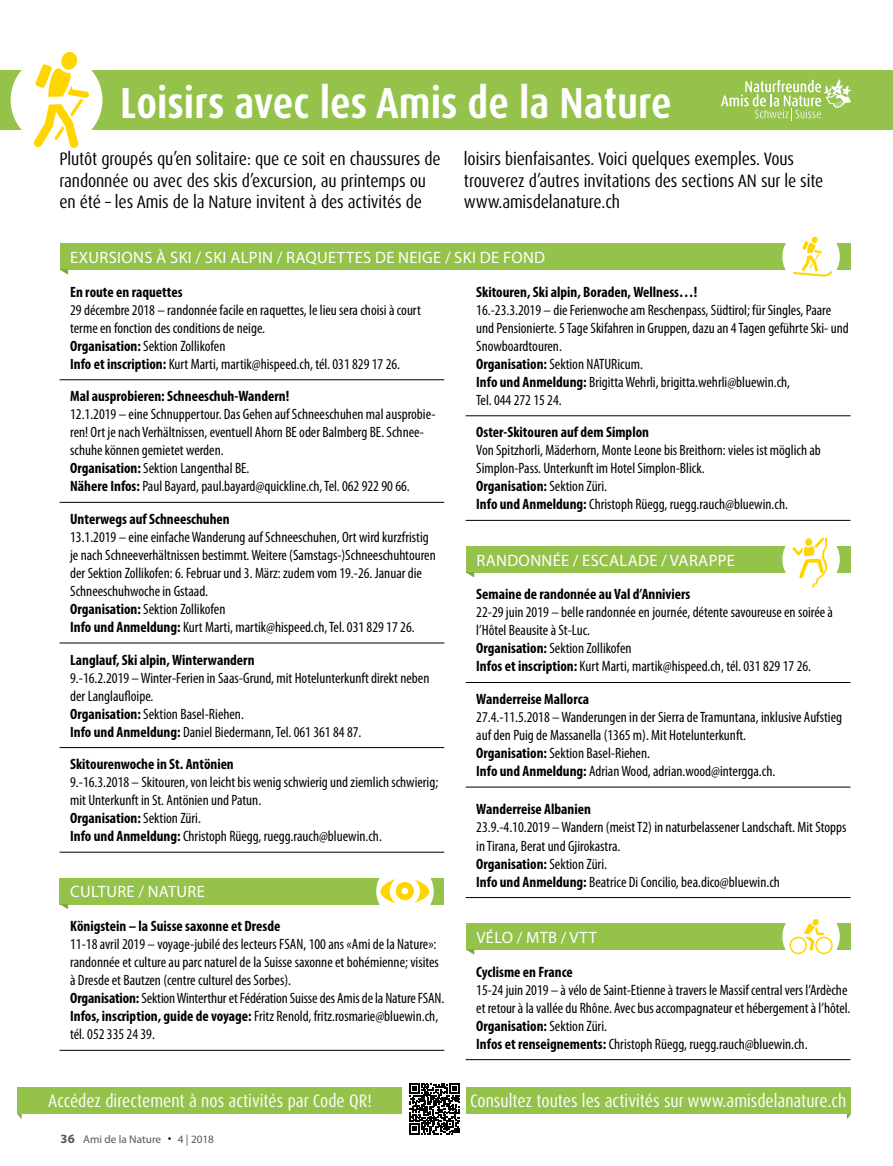
<style>
.page{position:relative;width:893px;height:1166px;background:#fff}
.page>*{position:absolute;margin:0;border:0;box-sizing:border-box;transform-origin:0 0}
.t1{font:700 condensed 43.5px "Dax OT";color:#fff}
.t2{font:condensed 18px/21.6px "Dax OT";letter-spacing:-.005em;color:#000}
.t3{font:condensed 18px "Dax OT";color:#fff}
.t4{font:16.5px "Myriad Pro";letter-spacing:.02em;color:#fff}
.t5{font:condensed 15px/18px "Myriad Pro";color:#000}
.t6{font:700 condensed 15px "Myriad Pro";color:#000}
.t7{font:11.25px "Myriad Pro";color:#575756}
.s1{font-weight:700}
.s2{font-weight:700;font-size:12.75px}
</style>
<div class="page">
<svg style="left:847px;top:1113px;width:4px;height:5px"></svg>
<div style="left:466px;top:1086px;width:385px;height:27px;background:#94c24a"></div>
<svg style="left:17px;top:1113px;width:5px;height:5px"></svg>
<div style="left:17px;top:1086px;width:385px;height:27px;background:#94c24a"></div>
<div style="left:0;top:70px;width:893px;height:60px;background:#94c24a"></div>
<div style="left:11px;top:54px;width:91px;height:92px;background:#fff;border-radius:50%"></div>
<svg style="left:33px;top:52px;width:56px;height:96px"></svg>
<svg style="left:409px;top:1083px;width:51px;height:51px"></svg>
<svg style="left:721px;top:79px;width:130px;height:42px"></svg>
<hr style="left:466px;top:682px;width:384px;height:1px;background:#000">
<hr style="left:466px;top:786px;width:384px;height:1px;background:#000">
<hr style="left:60px;top:1049px;width:384px;height:1px;background:#000">
<hr style="left:60px;top:851px;width:384px;height:1px;background:#000">
<hr style="left:60px;top:379px;width:384px;height:1px;background:#000">
<hr style="left:60px;top:502px;width:384px;height:1px;background:#000">
<hr style="left:60px;top:642px;width:384px;height:1px;background:#000">
<hr style="left:60px;top:747px;width:384px;height:1px;background:#000">
<hr style="left:466px;top:415px;width:384px;height:1px;background:#000">
<div style="left:60px;top:243px;width:790px;height:27px;background:#94c24a"></div>
<svg style="left:60px;top:269px;width:8px;height:6px"></svg>
<div style="left:782px;top:228px;width:58px;height:57px;background:#fff;border-radius:50%"></div>
<svg style="left:793px;top:236px;width:39px;height:41px"></svg>
<div style="left:466px;top:546px;width:384px;height:26px;background:#94c24a"></div>
<svg style="left:466px;top:572px;width:8px;height:5px"></svg>
<div style="left:782px;top:530px;width:58px;height:58px;background:#fff;border-radius:50%"></div>
<svg style="left:792px;top:537px;width:36px;height:51px"></svg>
<div style="left:60px;top:877px;width:384px;height:27px;background:#94c24a"></div>
<svg style="left:60px;top:904px;width:8px;height:5px"></svg>
<div style="left:376px;top:862px;width:58px;height:57px;background:#fff;border-radius:50%"></div>
<svg style="left:380px;top:879px;width:16px;height:24px"></svg>
<svg style="left:414px;top:879px;width:15px;height:23px"></svg>
<svg style="left:396px;top:881px;width:18px;height:18px"></svg>
<div style="left:402px;top:887px;width:6px;height:7px;background:#fff;border-radius:50%"></div>
<hr style="left:466px;top:520px;width:384px;height:1px;background:#000">
<hr style="left:466px;top:1058px;width:384px;height:1px;background:#000">
<div style="left:466px;top:923px;width:384px;height:26px;background:#94c24a"></div>
<svg style="left:466px;top:949px;width:8px;height:5px"></svg>
<div style="left:782px;top:907px;width:58px;height:58px;background:#fff;border-radius:50%"></div>
<svg style="left:789px;top:919px;width:44px;height:34px"></svg>
<hr style="left:466px;top:896px;width:384px;height:1px;background:#000">
<h1 class="t1" style="left:120px;top:75px;width:553px">Loisirs avec les Amis de la Nature</h1>
<p class="t2" style="left:60px;top:148px;width:383px">Plutôt groupés qu’en solitaire: que ce soit en chaussures de randonnée ou avec des skis d’excursion, au printemps ou en été – les Amis de la Nature invitent à des activités de</p>
<p class="t2" style="left:464px;top:148px;width:361px">loisirs bienfaisantes. Voici quelques exemples. Vous trouverez d’autres invitations des sections AN sur le site www.amisdelanature.ch</p>
<p class="t4" style="left:70px;top:247px;width:476px">EXURSIONS À SKI / SKI ALPIN / RAQUETTES DE NEIGE / SKI DE FOND</p>
<p class="t6" style="left:70px;top:282px;width:114px">En route en raquettes</p>
<p class="t5" style="left:70px;top:300px;width:352px">29 décembre 2018 – randonnée facile en raquettes, le lieu sera choisi à court terme en fonction des conditions de neige.<br><span class="s1">Organisation:</span> Sektion Zollikofen<br><span class="s1">Info et inscription:</span> Kurt Marti, martik@hispeed.ch, tél. 031 829 17 26.</p>
<p class="t6" style="left:70px;top:387px;width:221px">Mal ausprobieren: Schneeschuh-Wandern!</p>
<p class="t5" style="left:70px;top:405px;width:367px">12.1.2019 – eine Schnuppertour. Das Gehen auf Schneeschuhen mal ausprobie&shy;ren! Ort je nach Verhältnissen, eventuell Ahorn BE oder Balmberg BE. Schnee&shy;schuhe können gemietet werden.<br><span class="s1">Organisation:</span> Sektion Langenthal BE.<br><span class="s1">Nähere Infos:</span> Paul Bayard, paul.bayard@quickline.ch, Tel. 062 922 90 66.</p>
<p class="t6" style="left:70px;top:509px;width:161px">Unterwegs auf Schneeschuhen</p>
<p class="t5" style="left:70px;top:527px;width:367px">13.1.2019 – eine einfache Wanderung auf Schneeschuhen, Ort wird kurzfristig je nach Schneeverhältnissen bestimmt. Weitere (Samstags-)Schneeschuhtouren der Sektion Zollikofen: 6. Februar und 3. März: zudem vom 19.-26. Januar die Schneeschuhwoche in Gstaad.<br><span class="s1">Organisation:</span> Sektion Zollikofen<br><span class="s1">Info und Anmeldung:</span> Kurt Marti, martik@hispeed.ch, Tel. 031 829 17 26.</p>
<p class="t6" style="left:70px;top:650px;width:186px">Langlauf, Ski alpin, Winterwandern</p>
<p class="t5" style="left:70px;top:668px;width:361px">9.-16.2.2019 – Winter-Ferien in Saas-Grund, mit Hotelunterkunft direkt neben der Langlaufloipe.<br><span class="s1">Organisation:</span> Sektion Basel-Riehen.<br><span class="s1">Info und Anmeldung:</span> Daniel Biedermann, Tel. 061 361 84 87.</p>
<p class="t6" style="left:70px;top:754px;width:165px">Skitourenwoche in St. Antönien</p>
<p class="t5" style="left:70px;top:772px;width:370px">9.-16.3.2018 – Skitouren, von leicht bis wenig schwierig und ziemlich schwierig; mit Unterkunft in St. Antönien und Patun.<br><span class="s1">Organisation:</span> Sektion Züri.<br><span class="s1">Info und Anmeldung:</span> Christoph Rüegg, ruegg.rauch@bluewin.ch.</p>
<p class="t4" style="left:70px;top:881px;width:136px">CULTURE / NATURE</p>
<p class="t6" style="left:70px;top:916px;width:212px">Königstein – la Suisse saxonne et Dresde</p>
<p class="t5" style="left:70px;top:934px;width:376px">11-18 avril 2019 – voyage-jubilé des lecteurs FSAN, 100 ans «Ami de la Nature»: randonnée et culture au parc naturel de la Suisse saxonne et bohémienne; visites à Dresde et Bautzen (centre culturel des Sorbes).<br><span class="s1">Organisation:</span> Sektion Winterthur et Fédération Suisse des Amis de la Nature FSAN.<br><span class="s1">Infos, inscription, guide de voyage:</span> Fritz Renold, fritz.rosmarie@bluewin.ch, tél. 052 335 24 39.</p>
<p class="t6" style="left:476px;top:282px;width:223px">Skitouren, Ski alpin, Boraden, Wellness…!</p>
<p class="t5" style="left:476px;top:300px;width:374px">16.-23.3.2019 – die Ferienwoche am Reschenpass, Südtirol; für Singles, Paare und Pensionierte. 5 Tage Skifahren in Gruppen, dazu an 4 Tagen geführte Ski- und Snowboardtouren.<br><span class="s1">Organisation:</span> Sektion NATURicum.<br><span class="s1">Info und Anmeldung:</span> Brigitta Wehrli, brigitta.wehrli@bluewin.ch,<br>Tel. 044 272 15 24.</p>
<p class="t6" style="left:476px;top:423px;width:174px">Oster-Skitouren auf dem Simplon</p>
<p class="t5" style="left:476px;top:441px;width:346px">Von Spitzhorli, Mäderhorn, Monte Leone bis Breithorn: vieles ist möglich ab Simplon-Pass. Unterkunft im Hotel Simplon-Blick.<br><span class="s1">Organisation:</span> Sektion Züri.<br><span class="s1">Info und Anmeldung:</span> Christoph Rüegg, ruegg.rauch@bluewin.ch.</p>
<p class="t4" style="left:476px;top:549px;width:260px">RANDONNÉE / ESCALADE / VARAPPE</p>
<p class="t6" style="left:476px;top:585px;width:216px">Semaine de randonnée au Val d’Anniviers</p>
<p class="t5" style="left:476px;top:603px;width:358px">22-29 juin 2019 – belle randonnée en journée, détente savoureuse en soirée à l’Hôtel Beausite à St-Luc.<br><span class="s1">Organisation:</span> Sektion Zollikofen<br><span class="s1">Infos et inscription:</span> Kurt Marti, martik@hispeed.ch, tél. 031 829 17 26.</p>
<p class="t6" style="left:476px;top:689px;width:114px">Wanderreise Mallorca</p>
<p class="t5" style="left:476px;top:707px;width:367px">27.4.-11.5.2018 – Wanderungen in der Sierra de Tramuntana, inklusive Aufstieg auf den Puig de Massanella (1365 m). Mit Hotelunterkunft.<br><span class="s1">Organisation:</span> Sektion Basel-Riehen.<br><span class="s1">Info und Anmeldung:</span> Adrian Wood, adrian.wood@intergga.ch.</p>
<p class="t6" style="left:476px;top:799px;width:116px">Wanderreise Albanien</p>
<p class="t5" style="left:476px;top:818px;width:372px">23.9.-4.10.2019 – Wandern (meist T2) in naturbelassener Landschaft. Mit Stopps in Tirana, Berat und Gjirokastra.<br><span class="s1">Organisation:</span> Sektion Züri.<br><span class="s1">Info und Anmeldung:</span> Beatrice Di Concilio, bea.dico@bluewin.ch</p>
<p class="t4" style="left:476px;top:926px;width:122px">VÉLO / MTB / VTT</p>
<p class="t6" style="left:476px;top:961px;width:98px">Cyclisme en France</p>
<p class="t5" style="left:476px;top:980px;width:376px">15-24 juin 2019 – à vélo de Saint-Etienne à travers le Massif central vers l’Ardèche et retour à la vallée du Rhône. Avec bus accompagnateur et hébergement à l’hôtel.<br><span class="s1">Organisation:</span> Sektion Züri.<br><span class="s1">Infos et renseignements:</span> Christoph Rüegg, ruegg.rauch@bluewin.ch.</p>
<p class="t3" style="left:48px;top:1088px;width:325px">Accédez directement à nos activités par Code QR!</p>
<p class="t3" style="left:470px;top:1088px;width:378px">Consultez toutes les activités sur www.amisdelanature.ch</p>
<p class="t7" style="left:61px;top:1131px;width:102px"><span class="s2">36</span> Ami de la Nature</p>
<p class="t7" style="left:178px;top:1131px;width:38px">4 | 2018</p>
</div>
